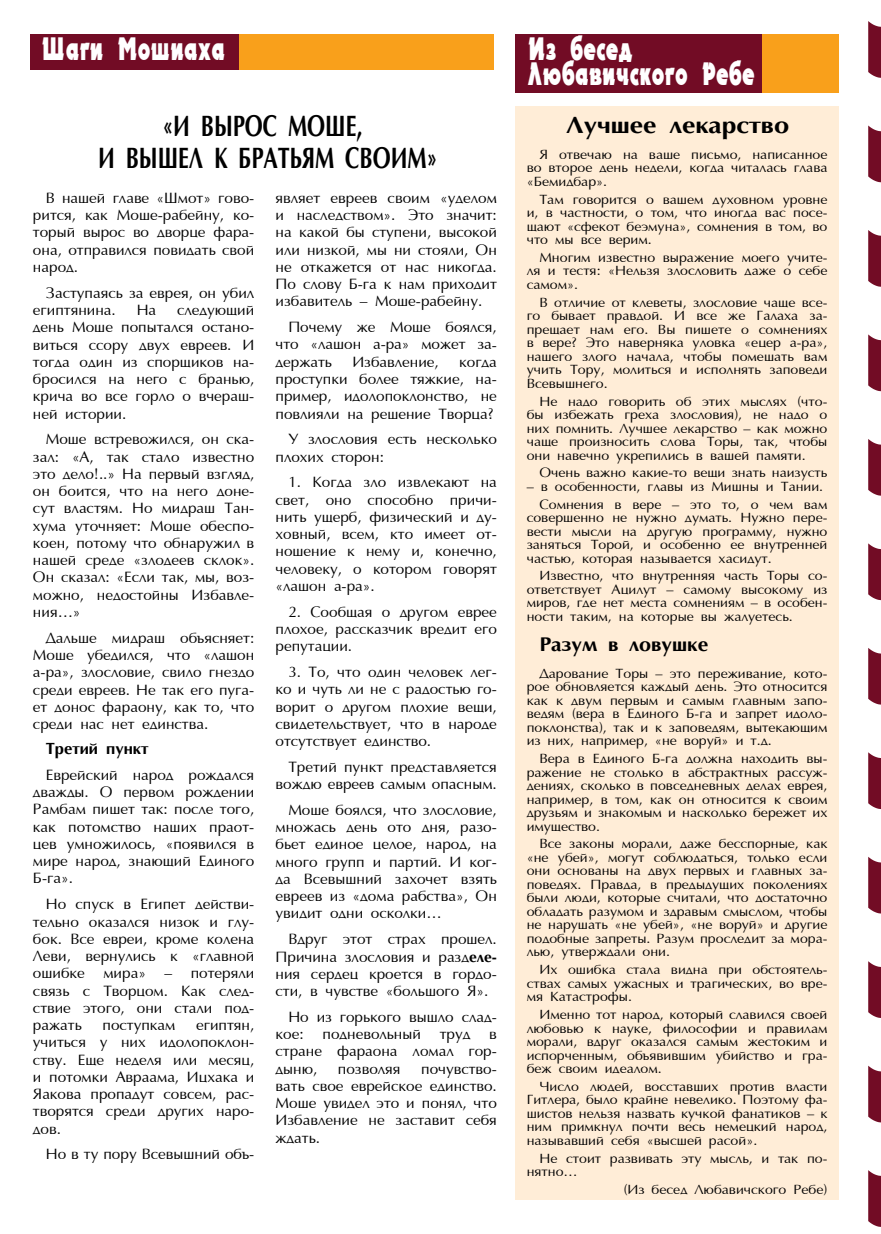
<style>
.page{position:relative;width:881px;height:1234px;background:#fff}
.page>*{position:absolute;margin:0;border:0;box-sizing:border-box;transform-origin:0 0}
.t1{font:31.5px/25.2px "Uk Electron";color:#fff;scale:.67 1}
.t2{font:700 30px/31.5px "AG Opt Cyrillic";color:#000;text-align:center;scale:.72 1}
.t3{font:700 24px "AG Opt Cyrillic";color:#000;scale:1.1 1}
.t4{font:700 20.25px "AG Opt Cyrillic";color:#000}
.t5{font:700 16.5px "AG Opt Cyrillic";color:#000}
.t6{font:15.3px/17.2px "AG Opt Cyrillic Normal";color:#000;text-align:justify}
.t7{font:13.65px/13.5px "AG Opt Cyrillic Normal";color:#000;text-align:justify}
.s1{font-family:"AG Opt Cyrillic";font-weight:700}
</style>
<div class="page">
<svg style="left:868px;top:21px;width:12px;height:57px"></svg>
<svg style="left:868px;top:125px;width:12px;height:57px"></svg>
<svg style="left:868px;top:230px;width:12px;height:57px"></svg>
<svg style="left:868px;top:334px;width:12px;height:57px"></svg>
<svg style="left:868px;top:439px;width:12px;height:56px"></svg>
<svg style="left:868px;top:543px;width:12px;height:57px"></svg>
<svg style="left:868px;top:648px;width:12px;height:56px"></svg>
<svg style="left:868px;top:752px;width:12px;height:56px"></svg>
<svg style="left:868px;top:857px;width:12px;height:56px"></svg>
<svg style="left:868px;top:961px;width:12px;height:56px"></svg>
<svg style="left:868px;top:1065px;width:12px;height:57px"></svg>
<svg style="left:868px;top:1170px;width:12px;height:56px"></svg>
<div style="left:514px;top:34px;width:324px;height:58px;background:#f9a01b"></div>
<div style="left:514px;top:34px;width:247px;height:58px;background:#720c25"></div>
<div style="left:30px;top:34px;width:463px;height:35px;background:#f9a01b"></div>
<div style="left:30px;top:34px;width:208px;height:35px;background:#720c25"></div>
<div style="left:514px;top:106px;width:324px;height:1093px;background:#ffedd7"></div>
<h1 class="t1" style="left:43px;top:36px;width:275px">Шаги Мошиаха</h1>
<h2 class="t2" style="left:98px;top:111px;width:473px">«И вырос Моше,<br>и вышел к братьям своим»</h2>
<p class="t6" style="left:33px;top:190px;width:223px;text-indent:13px">В нашей главе «Шмот» гово&shy;рится, как Моше-рабейну, ко&shy;торый вырос во дворце фара&shy;она, отправился повидать свой народ.</p>
<p class="t6" style="left:33px;top:284px;width:223px;text-indent:13px">Заступаясь за еврея, он убил египтянина.</p>
<p class="t6" style="left:137px;top:302px;width:21px">На</p>
<p class="t6" style="left:33px;top:302px;width:223px;text-indent:144px">следующий день Моше попытался остано&shy;виться ссору двух евреев. И тогда один из спорщиков на&shy;бросился на него с бранью, крича во все горло о вчераш&shy;ней истории.</p>
<p class="t6" style="left:33px;top:431px;width:223px;text-indent:13px">Моше встревожился, он ска&shy;зал: «А, так стало известно это дело!..» На первый взгляд, он боится, что на него доне&shy;сут властям. Но мидраш Тан&shy;хума уточняет: Моше обеспо&shy;коен, потому что обнаружил в нашей среде «злодеев склок».<br>Он сказал: «Если так, мы, воз&shy;можно, недостойны Избавле&shy;ния…»</p>
<p class="t6" style="left:33px;top:629px;width:223px;text-indent:13px">Дальше мидраш объясняет:<br>Моше убедился, что «лашон а-ра», злословие, свило гнездо среди евреев. Не так его пуга&shy;ет донос фараону, как то, что среди нас нет единства.</p>
<p class="t5" style="left:46px;top:739px;width:104px">Третий пункт</p>
<p class="t6" style="left:33px;top:766px;width:223px;text-indent:13px">Еврейский народ рождался дважды. О первом рождении Рамбам пишет так: после того, как потомство наших праот&shy;цев умножилось, «появился в мире народ, знающий Единого Б-га».</p>
<p class="t6" style="left:33px;top:895px;width:223px;text-indent:13px">Но спуск в Египет действи&shy;тельно оказался низок и глу&shy;бок. Все евреи, кроме колена Леви, вернулись к «главной ошибке мира» – потеряли связь с Творцом. Как след&shy;ствие этого, они стали под&shy;ражать</p>
<p class="t6" style="left:33px;top:1016px;width:223px;text-indent:163px">египтян, учиться у них идолопоклон&shy;ству. Еще неделя или месяц, и потомки Авраама, Ицхака и Яакова пропадут совсем, рас&shy;творятся среди других наро&shy;дов.</p>
<p class="t6" style="left:46px;top:1145px;width:210px">Но в ту пору Всевышний объ-</p>
<p class="t6" style="left:102px;top:1016px;width:74px">поступкам</p>
<p class="t6" style="left:275px;top:190px;width:223px">являет евреев своим «уделом и наследством». Это значит: на какой бы ступени, высокой или низкой, мы ни стояли, Он не откажется от нас никогда.<br>По слову Б-га к нам приходит избавитель – Моше-рабейну.</p>
<p class="t6" style="left:275px;top:319px;width:223px;text-indent:13px">Почему же Моше боялся, что «лашон а-ра» может за&shy;держать</p>
<p class="t6" style="left:352px;top:353px;width:88px">Избавление,</p>
<p class="t6" style="left:275px;top:353px;width:223px;text-indent:183px">когда проступки более тяжкие, на&shy;пример, идолопоклонство, не повлияли на решение Творца?</p>
<p class="t6" style="left:275px;top:431px;width:223px;text-indent:13px">У злословия есть несколько плохих сторон:</p>
<p class="t6" style="left:275px;top:474px;width:223px;text-indent:13px">1. Когда зло извлекают на свет, оно способно причи&shy;нить ущерб, физический и ду&shy;ховный, всем, кто имеет от&shy;ношение к нему и, конечно, человеку, о котором говорят «лашон а-ра».</p>
<p class="t6" style="left:275px;top:603px;width:223px;text-indent:13px">2. Сообщая о другом еврее плохое, рассказчик вредит его репутации.</p>
<p class="t6" style="left:275px;top:663px;width:223px;text-indent:13px">3. То, что один человек лег&shy;ко и чуть ли не с радостью го&shy;ворит о другом плохие вещи, свидетельствует, что в народе отсутствует единство.</p>
<p class="t6" style="left:275px;top:758px;width:223px;text-align:right">Третий пункт представляется вождю евреев самым опасным.</p>
<p class="t6" style="left:275px;top:801px;width:223px;text-indent:13px">Моше боялся, что злословие, множась день ото дня, разо&shy;бьет единое целое, народ, на много групп и партий. И ког&shy;да Всевышний захочет взять евреев из «дома рабства», Он увидит одни осколки…</p>
<p class="t6" style="left:275px;top:930px;width:223px;text-indent:13px">Вдруг этот страх прошел.<br>Причина злословия и разд<span class="s1">еле&shy;</span>ния сердец кроется в гордо&shy;сти, в чувстве «большого Я».</p>
<p class="t6" style="left:275px;top:1008px;width:223px;text-indent:13px">Но из горького вышло слад&shy;кое: подневольный труд в стране фараона ломал гор&shy;дыню,</p>
<p class="t6" style="left:275px;top:1060px;width:223px;text-indent:145px">почувство&shy;вать свое еврейское единство.<br>Моше увидел это и понял, что Избавление не заставит себя ждать.</p>
<p class="t6" style="left:338px;top:1060px;width:64px">позволяя</p>
<h1 class="t1" style="left:527px;top:36px;width:341px">Из бесед<br>Любавичского Ребе</h1>
<h3 class="t3" style="left:566px;top:112px;width:204px">Лучшее лекарство</h3>
<p class="t7" style="left:526px;top:148px;width:302px;text-indent:13px">Я отвечаю на ваше письмо, написанное во второе день недели, когда читалась глава «Бемидбар».</p>
<p class="t7" style="left:526px;top:193px;width:302px;text-indent:13px">Там говорится о вашем духовном уровне и, в частности, о том, что иногда вас посе&shy;щают «сфекот беэмуна», сомнения в том, во что мы все верим.</p>
<p class="t7" style="left:526px;top:251px;width:302px;text-indent:13px">Многим известно выражение моего учите&shy;ля и тестя: «Нельзя злословить даже о себе самом».</p>
<p class="t7" style="left:526px;top:296px;width:302px;text-indent:13px">В отличие от клеветы, злословие чаще все&shy;го бывает правдой. И все же Галаха за&shy;прещает нам его. Вы пишете о сомнениях в вере? Это наверняка уловка «ецер а-ра», нашего злого начала, чтобы помешать вам учить Тору, молиться и исполнять заповеди Всевышнего.</p>
<p class="t7" style="left:526px;top:394px;width:302px;text-indent:13px">Не надо говорить об этих мыслях (что&shy;бы избежать греха злословия), не надо о них помнить. Лучшее лекарство – как можно чаще произносить слова Торы, так, чтобы они навечно укрепились в вашей памяти.</p>
<p class="t7" style="left:539px;top:466px;width:289px">Очень важно какие-то вещи знать наизусть</p>
<p class="t7" style="left:539px;top:478px;width:289px;line-height:17.7px;text-indent:-13px">– в особенности, главы из Мишны и Тании.<br>Сомнения в вере – это то, о чем вам</p>
<p class="t7" style="left:526px;top:511px;width:302px">совершенно не нужно думать. Нужно пере&shy;вести мысли на другую программу, нужно заняться Торой, и особенно ее внутренней частью, которая называется хасидут.</p>
<p class="t7" style="left:526px;top:569px;width:302px;text-indent:13px">Известно, что внутренняя часть Торы со&shy;ответствует Ацилут – самому высокому из миров, где нет места сомнениям – в особен&shy;ности таким, на которые вы жалуетесь.</p>
<h3 class="t4" style="left:539px;top:633px;width:170px">Разум в ловушке</h3>
<p class="t7" style="left:526px;top:667px;width:302px;text-indent:13px">Дарование Торы – это переживание, кото&shy;рое обновляется каждый день. Это относится как к двум первым и самым главным запо&shy;ведям (вера в Единого Б-га и запрет идоло&shy;поклонства), так и к заповедям, вытекающим из них, например, «не воруй» и т.д.</p>
<p class="t7" style="left:526px;top:752px;width:302px;text-indent:13px">Вера в Единого Б-га должна находить вы&shy;ражение не столько в абстрактных рассуж&shy;дениях, сколько в повседневных делах еврея, например, в том, как он относится к своим друзьям и знакомым и насколько бережет их имущество.</p>
<p class="t7" style="left:526px;top:837px;width:302px;text-indent:13px">Все законы морали, даже бесспорные, как «не убей», могут соблюдаться, только если они основаны на двух первых и главных за&shy;поведях. Правда, в предыдущих поколениях были люди, которые считали, что достаточно обладать разумом и здравым смыслом, чтобы не нарушать «не убей», «не воруй» и другие подобные запреты. Разум проследит за мора&shy;лью, утверждали они.</p>
<p class="t7" style="left:526px;top:963px;width:302px;text-indent:13px">Их ошибка стала видна при обстоятель&shy;ствах самых ужасных и трагических, во вре&shy;мя Катастрофы.</p>
<p class="t7" style="left:526px;top:1008px;width:302px;text-indent:13px">Именно тот народ, который славился своей любовью к науке, философии и правилам морали, вдруг оказался самым жестоким и испорченным, объявившим убийство и гра&shy;беж своим идеалом.</p>
<p class="t7" style="left:526px;top:1079px;width:302px;text-indent:13px">Число людей, восставших против власти Гитлера, было крайне невелико. Поэтому фа&shy;шистов нельзя назвать кучкой фанатиков – к ним примкнул почти весь немецкий народ, называвший себя «высшей расой».</p>
<p class="t7" style="left:526px;top:1151px;width:302px;text-indent:13px">Не стоит развивать эту мысль, и так по&shy;нятно…</p>
<p class="t7" style="left:623px;top:1182px;width:205px">(Из бесед Любавичского Ребе)</p>
</div>
